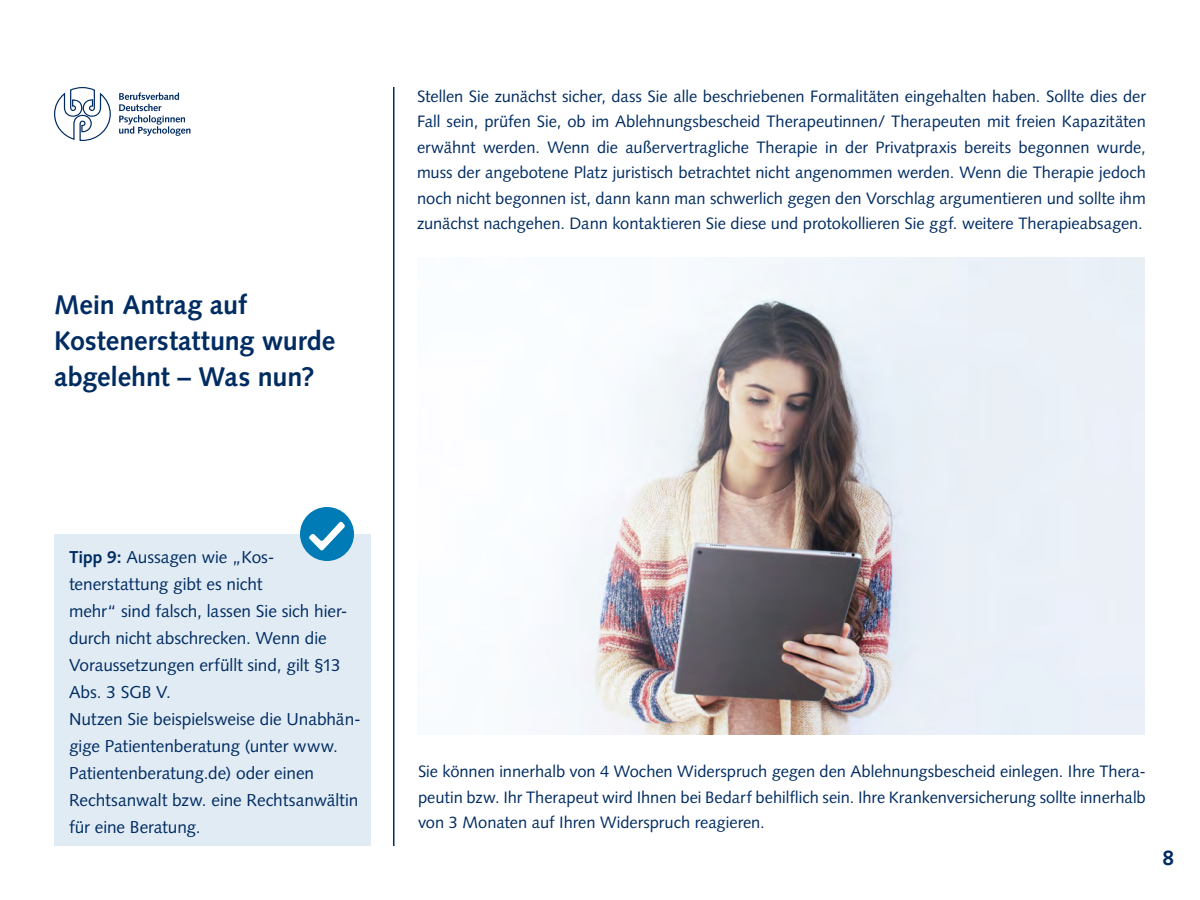
<style>
.page{position:relative;width:1200px;height:900px;background:#fff}
.page>*{position:absolute;margin:0;border:0;box-sizing:border-box;transform-origin:0 0}
.Fließtext{font:700 27px/36px "Syntax LT Std";letter-spacing:-.005em;color:#002c62}
.t1{font:700 21px "Syntax LT Std";color:#002c62}
.Fließtext-2{font:17.25px/27px "Syntax LT Std";letter-spacing:-.005em;color:#002c62}
.Fließtext-3{font:16.5px/25.5px "Syntax LT Std";letter-spacing:-.005em;color:#002c62;text-align:justify}
.s1{font-weight:700}
</style>
<div class="page">
<div style="left:54px;top:534px;width:316px;height:312px;background:#e1ebf4"></div>
<img style="left:530px;top:258px;width:615px;height:477px">
<hr style="left:393px;top:87px;width:1px;height:759px;background:#002c62">
<svg style="left:119px;top:92px;width:72px;height:44px"></svg>
<svg style="left:54px;top:87px;width:57px;height:54px"></svg>
<div style="left:300px;top:507px;width:54px;height:54px;background:#007bb6;border-radius:50%"></div>
<svg style="left:309px;top:522px;width:36px;height:29px"></svg>
<p class="Fließtext" style="left:54px;top:286px;width:283px">Mein Antrag auf<br>Kostenerstattung wurde abgelehnt – Was nun?</p>
<p class="Fließtext-3" style="left:417px;top:83px;width:730px">Stellen Sie zunächst sicher, dass Sie alle beschriebenen Formalitäten eingehalten haben. Sollte dies der Fall sein, prüfen Sie, ob im Ablehnungsbescheid Therapeutinnen/ Therapeuten mit freien Kapazitäten erwähnt werden. Wenn die außervertragliche Therapie in der Privatpraxis bereits begonnen wurde, muss der angebotene Platz juristisch betrachtet nicht angenommen werden. Wenn die Therapie jedoch noch nicht begonnen ist, dann kann man schwerlich gegen den Vorschlag argumentieren und sollte ihm zunächst nachgehen. Dann kontaktieren Sie diese und protokollieren Sie ggf. weitere Therapieabsagen.</p>
<p class="Fließtext-2" style="left:69px;top:544px;width:293px"><span class="s1">Tipp 9:</span> Aussagen wie „Kos&shy;tenerstattung gibt es nicht<br>mehr“ sind falsch, lassen Sie sich hier&shy;durch nicht abschrecken. Wenn die<br>Voraussetzungen erfüllt sind, gilt §13<br>Abs. 3 SGB V.<br>Nutzen Sie beispielsweise die Unabhän&shy;gige Patientenberatung (unter www.<br>Patientenberatung.de) oder einen<br>Rechtsanwalt bzw. eine Rechtsanwältin für eine Beratung.</p>
<p class="Fließtext-3" style="left:418px;top:759px;width:729px">Sie können innerhalb von 4 Wochen Widerspruch gegen den Ablehnungsbescheid einlegen. Ihre Thera&shy;peutin bzw. Ihr Therapeut wird Ihnen bei Bedarf behilflich sein. Ihre Krankenversicherung sollte innerhalb von 3 Monaten auf Ihren Widerspruch reagieren.</p>
<p class="t1" style="left:1162px;top:845px;width:13px">8</p>
</div>
